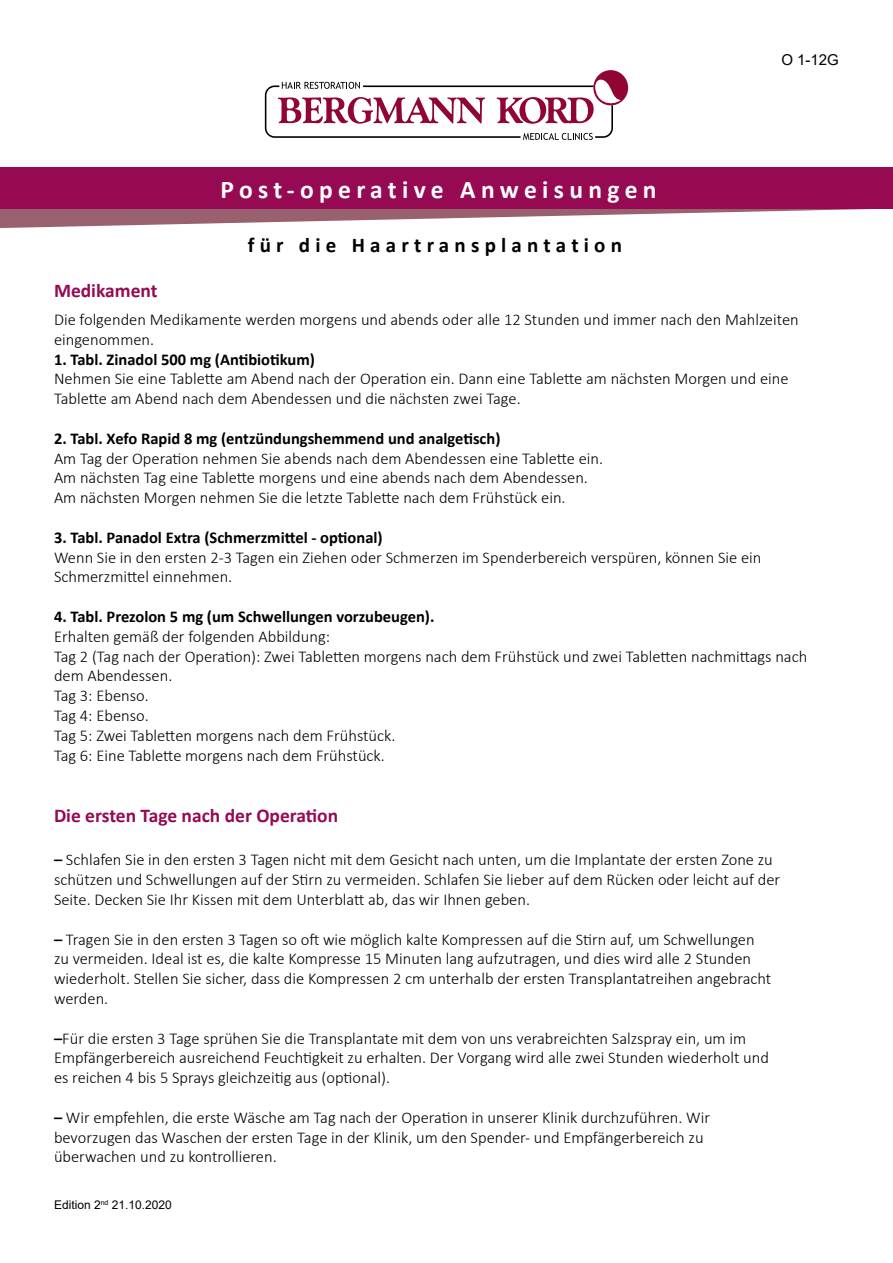
<style>
.page{position:relative;width:893px;height:1263px;background:#fff}
.page>*{position:absolute;margin:0;border:0;box-sizing:border-box;transform-origin:0 0}
.t1{font:700 25.5px "Calibri";letter-spacing:.21em;color:#fff}
.t2{font:700 21px "Calibri";letter-spacing:.25em;color:#000}
.t3{font:700 19.5px "Calibri";color:#960953}
.t4{font:300 16.5px/19.8px "Calibri";color:#000}
.t5{font:700 16.5px "Calibri";color:#000}
.t6{font:15px "Arial";color:#000}
.t7{font:12px "Arial";color:#000}
.s1{font-weight:700}
</style>
<div class="page">
<svg style="left:0;top:208px;width:893px;height:20px"></svg>
<div style="left:0;top:167px;width:893px;height:41px;background:#960953"></div>
<svg style="left:265px;top:70px;width:363px;height:70px"></svg>
<p class="t3" style="left:54px;top:276px;width:105px">Medikament</p>
<h1 class="t1" style="left:220px;top:171px;width:438px">Post-operative Anweisungen</h1>
<p class="t2" style="left:248px;top:230px;width:376px">für die Haartransplantation</p>
<p class="t6" style="left:781px;top:49px;width:59px">Ο 1-12G</p>
<p class="t4" style="left:54px;top:309px;width:746px">Die folgenden Medikamente werden morgens und abends oder alle 12 Stunden und immer nach den Mahlzeiten eingenommen.</p>
<p class="t5" style="left:54px;top:347px;width:262px">1. Tabl. Zinadol 500 mg (Antibiotikum)</p>
<p class="t4" style="left:54px;top:369px;width:736px">Nehmen Sie eine Tablette am Abend nach der Operation ein. Dann eine Tablette am nächsten Morgen und eine<br>Tablette am Abend nach dem Abendessen und die nächsten zwei Tage.</p>
<p class="t5" style="left:54px;top:427px;width:448px">2. Tabl. Xefo Rapid 8 mg (entzündungshemmend und analgetisch)</p>
<p class="t4" style="left:54px;top:448px;width:551px">Am Tag der Operation nehmen Sie abends nach dem Abendessen eine Tablette ein.<br>Am nächsten Tag eine Tablette morgens und eine abends nach dem Abendessen.<br>Am nächsten Morgen nehmen Sie die letzte Tablette nach dem Frühstück ein.</p>
<p class="t5" style="left:54px;top:526px;width:330px">3. Tabl. Panadol Extra (Schmerzmittel - optional)</p>
<p class="t4" style="left:54px;top:547px;width:709px">Wenn Sie in den ersten 2-3 Tagen ein Ziehen oder Schmerzen im Spenderbereich verspüren, können Sie ein<br>Schmerzmittel einnehmen.</p>
<p class="t5" style="left:54px;top:605px;width:382px">4. Tabl. Prezolon 5 mg (um Schwellungen vorzubeugen).</p>
<p class="t4" style="left:54px;top:626px;width:755px">Erhalten gemäß der folgenden Abbildung:<br>Tag 2 (Tag nach der Operation): Zwei Tabletten morgens nach dem Frühstück und zwei Tabletten nachmittags nach dem Abendessen.<br>Tag 3: Ebenso.<br>Tag 4: Ebenso.<br>Tag 5: Zwei Tabletten morgens nach dem Frühstück.<br>Tag 6: Eine Tablette morgens nach dem Frühstück.</p>
<p class="t3" style="left:54px;top:801px;width:286px">Die ersten Tage nach der Operation</p>
<p class="t4" style="left:54px;top:850px;width:728px"><span class="s1">–</span> Schlafen Sie in den ersten 3 Tagen nicht mit dem Gesicht nach unten, um die Implantate der ersten Zone zu schützen und Schwellungen auf der Stirn zu vermeiden. Schlafen Sie lieber auf dem Rücken oder leicht auf der<br>Seite. Decken Sie Ihr Kissen mit dem Unterblatt ab, das wir Ihnen geben.</p>
<p class="t4" style="left:54px;top:929px;width:719px"><span class="s1">–</span> Tragen Sie in den ersten 3 Tagen so oft wie möglich kalte Kompressen auf die Stirn auf, um Schwellungen zu vermeiden. Ideal ist es, die kalte Kompresse 15 Minuten lang aufzutragen, und dies wird alle 2 Stunden wiederholt. Stellen Sie sicher, dass die Kompressen 2 cm unterhalb der ersten Transplantatreihen angebracht werden.</p>
<p class="t4" style="left:54px;top:1028px;width:716px"><span class="s1">–</span>Für die ersten 3 Tage sprühen Sie die Transplantate mit dem von uns verabreichten Salzspray ein, um im<br>Empfängerbereich ausreichend Feuchtigkeit zu erhalten. Der Vorgang wird alle zwei Stunden wiederholt und es reichen 4 bis 5 Sprays gleichzeitig aus (optional).</p>
<p class="t4" style="left:54px;top:1107px;width:658px"><span class="s1">–</span> Wir empfehlen, die erste Wäsche am Tag nach der Operation in unserer Klinik durchzuführen. Wir bevorzugen das Waschen der ersten Tage in der Klinik, um den Spender- und Empfängerbereich zu überwachen und zu kontrollieren.</p>
<p class="t7" style="left:54px;top:1196px;width:119px">Edition 2<sup>nd</sup> 21.10.2020</p>
</div>
